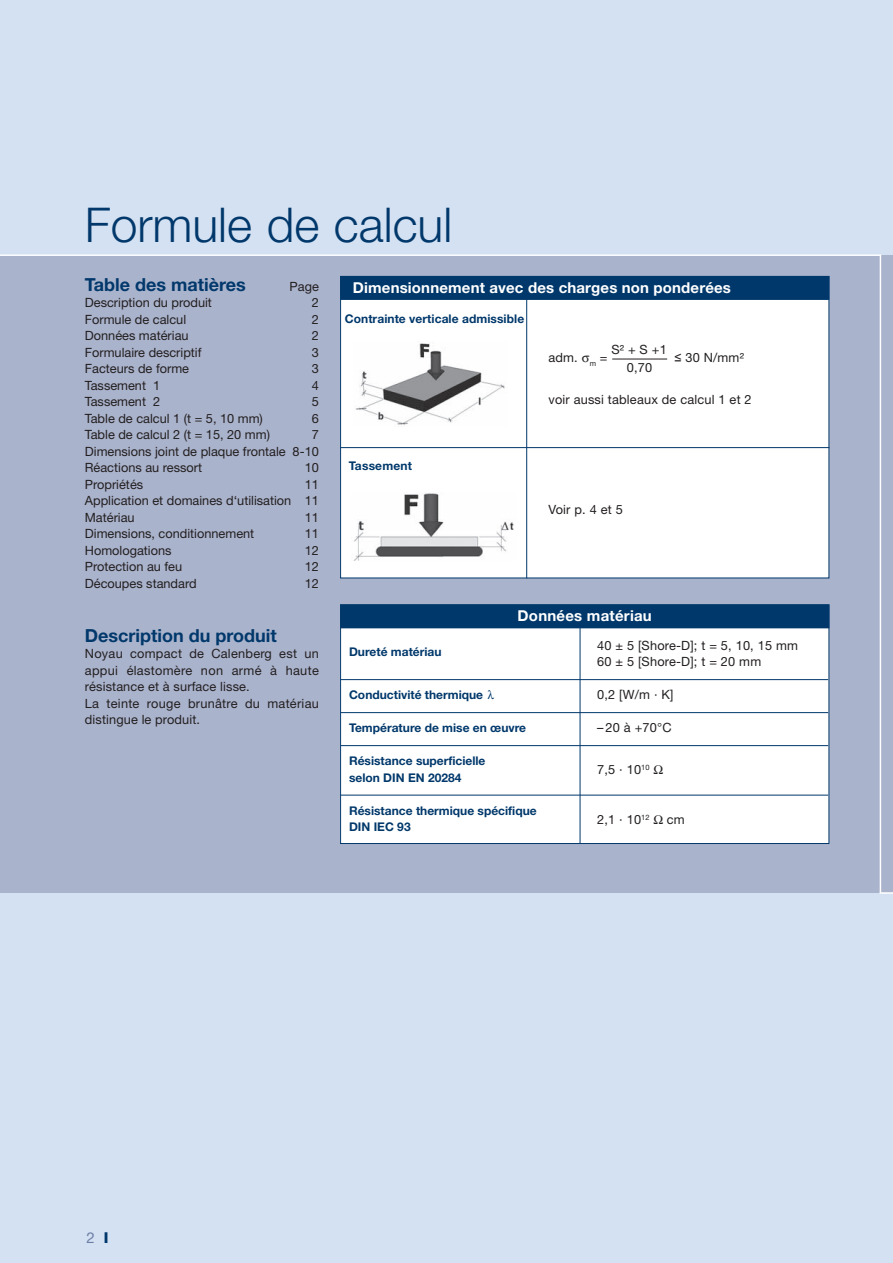
<style>
.page{position:relative;width:893px;height:1263px;background:#fff}
.page>*{position:absolute;margin:0;border:0;box-sizing:border-box;transform-origin:0 0}
.t1{font:300 48px "Helvetica Neue";color:#01386b}
.t2{font:700 18px "Helvetica Neue";color:#01386b}
.t3{font:700 15px "Helvetica Neue";letter-spacing:.01em;color:#fff}
.t4{font:15px "Helvetica Neue";color:#6d7fa6}
.t5{font:12.75px/16.5px "Helvetica Neue";color:#231f20;text-align:justify}
.t6{font:12.75px/16.5px "Helvetica Neue";letter-spacing:.02em;color:#231f20}
.t7{font:700 12px/16.5px "Helvetica Neue";color:#01386b}
.s1{font-family:"Arial"}
.s2{font-weight:800;color:#01386b}
</style>
<div class="page">
<div style="left:0;top:0;width:892px;height:1263px;background:#d4e1f2"></div>
<div style="left:0;top:255px;width:892px;height:638px;background:#aab3cc"></div>
<hr style="left:0;top:254px;width:881px;height:2px;background:#fff">
<svg style="left:880px;top:892px;width:12px;height:2px"></svg>
<hr style="left:879px;top:255px;width:2px;height:638px;background:#fff">
<div style="left:340px;top:276px;width:488px;height:302px;background:#fff"></div>
<div style="left:340px;top:276px;width:489px;height:24px;background:#01386b"></div>
<hr style="left:612px;top:359px;width:55px;height:1px;background:#231f20">
<hr style="left:526px;top:298px;width:1px;height:280px;background:#01386b">
<img style="left:355px;top:343px;width:150px;height:84px">
<img style="left:354px;top:493px;width:160px;height:67px">
<hr style="left:340px;top:447px;width:489px;height:1px;background:#01386b">
<div style="left:340px;top:605px;width:488px;height:239px;background:#fff"></div>
<div style="left:340px;top:604px;width:489px;height:24px;background:#01386b"></div>
<hr style="left:340px;top:679px;width:488px;height:1px;background:#01386b">
<hr style="left:340px;top:712px;width:488px;height:1px;background:#01386b">
<hr style="left:340px;top:745px;width:488px;height:1px;background:#01386b">
<hr style="left:340px;top:795px;width:488px;height:1px;background:#01386b">
<hr style="left:579px;top:627px;width:1px;height:217px;background:#01386b">
<h1 class="t1" style="left:85px;top:208px;width:369px">Formule de calcul</h1>
<h2 class="t2" style="left:85px;top:278px;width:162px">Table des matières</h2>
<p class="t5" style="left:289px;top:279px;width:31px">Page</p>
<p class="t5" style="left:85px;top:296px;width:129px">Description du produit</p>
<p class="t5" style="left:312px;top:296px;width:9px">2</p>
<p class="t5" style="left:85px;top:312px;width:103px">Formule de calcul</p>
<p class="t5" style="left:312px;top:312px;width:9px">2</p>
<p class="t5" style="left:85px;top:329px;width:105px">Données matériau</p>
<p class="t5" style="left:312px;top:329px;width:9px">2</p>
<p class="t5" style="left:85px;top:345px;width:118px">Formulaire descriptif</p>
<p class="t5" style="left:312px;top:345px;width:9px">3</p>
<p class="t5" style="left:85px;top:362px;width:106px">Facteurs de forme</p>
<p class="t5" style="left:312px;top:362px;width:9px">3</p>
<p class="t5" style="left:85px;top:378px;width:77px">Tassement 1</p>
<p class="t5" style="left:312px;top:378px;width:9px">4</p>
<p class="t5" style="left:85px;top:395px;width:77px">Tassement 2</p>
<p class="t5" style="left:312px;top:395px;width:9px">5</p>
<p class="t5" style="left:85px;top:411px;width:179px">Table de calcul 1 (t = 5, 10 mm)</p>
<p class="t5" style="left:312px;top:411px;width:9px">6</p>
<p class="t5" style="left:85px;top:428px;width:187px">Table de calcul 2 (t = 15, 20 mm)</p>
<p class="t3" style="left:353px;top:282px;width:379px">Dimensionnement avec des charges non ponderées</p>
<p class="t7" style="left:345px;top:311px;width:181px">Contrainte verticale admissible</p>
<p class="t5" style="left:548px;top:350px;width:61px">adm. <sub>m</sub> =</p>
<p class="t5" style="left:611px;top:343px;width:57px">S² + S +1</p>
<p class="t5" style="left:674px;top:350px;width:71px"><span class="s1">≤</span> 30 N/mm²</p>
<p class="t5" style="left:627px;top:361px;width:27px">0,70</p>
<p class="t5" style="left:548px;top:392px;width:205px">voir aussi tableaux de calcul 1 et 2</p>
<p class="t5" style="left:85px;top:428px;width:235px;text-indent:227px">7<br>Dimensions joint de plaque frontale 8-10<br>Réactions au ressort</p>
<p class="t7" style="left:349px;top:459px;width:65px">Tassement</p>
<p class="t5" style="left:305px;top:461px;width:16px">10</p>
<p class="t5" style="left:85px;top:477px;width:60px">Propriétés</p>
<p class="t5" style="left:85px;top:477px;width:235px;text-indent:220px">11<br>Application et domaines d‘utilisation 11<br>Matériau</p>
<p class="t5" style="left:305px;top:510px;width:16px">11</p>
<p class="t5" style="left:85px;top:527px;width:171px">Dimensions, conditionnement</p>
<p class="t5" style="left:305px;top:527px;width:16px">11</p>
<p class="t5" style="left:85px;top:543px;width:88px">Homologations</p>
<p class="t5" style="left:305px;top:543px;width:16px">12</p>
<p class="t5" style="left:85px;top:560px;width:99px">Protection au feu</p>
<p class="t5" style="left:305px;top:560px;width:16px">12</p>
<p class="t5" style="left:85px;top:576px;width:113px">Découpes standard</p>
<p class="t5" style="left:305px;top:576px;width:16px">12</p>
<h2 class="t2" style="left:85px;top:629px;width:193px">Description du produit</h2>
<p class="t6" style="left:85px;top:647px;width:235px">Noyau compact de Calenberg est un appui élastomère non armé à haute résistance et à surface lisse.<br>La teinte rouge brunâtre du matériau distingue le produit.</p>
<p class="t5" style="left:548px;top:503px;width:76px">Voir p. 4 et 5</p>
<p class="t3" style="left:517px;top:611px;width:136px">Données matériau</p>
<p class="t7" style="left:349px;top:644px;width:94px">Dureté matériau</p>
<p class="t5" style="left:597px;top:638px;width:202px">40 ± 5 [Shore-D]; t = 5, 10, 15 mm<br>60 ± 5 [Shore-D]; t = 20 mm</p>
<p class="t7" style="left:349px;top:688px;width:135px">Conductivité thermique</p>
<p class="t5" style="left:597px;top:688px;width:78px">0,2 [W/m · K]</p>
<p class="t7" style="left:349px;top:721px;width:178px">Température de mise en œuvre</p>
<p class="t5" style="left:597px;top:721px;width:76px">– 20 à +70°C</p>
<p class="t7" style="left:349px;top:754px;width:138px">Résistance superficielle selon DIN EN 20284</p>
<p class="t5" style="left:597px;top:763px;width:54px">7,5 · 10<sup>10</sup></p>
<p class="t7" style="left:349px;top:803px;width:189px">Résistance thermique spécifique<br>DIN IEC 93</p>
<p class="t5" style="left:597px;top:812px;width:54px">2,1 · 10<sup>12</sup></p>
<p class="t5" style="left:667px;top:812px;width:19px">cm</p>
<p class="t4" style="left:86px;top:1233px;width:24px">2 <span class="s2">I</span></p>
</div>
